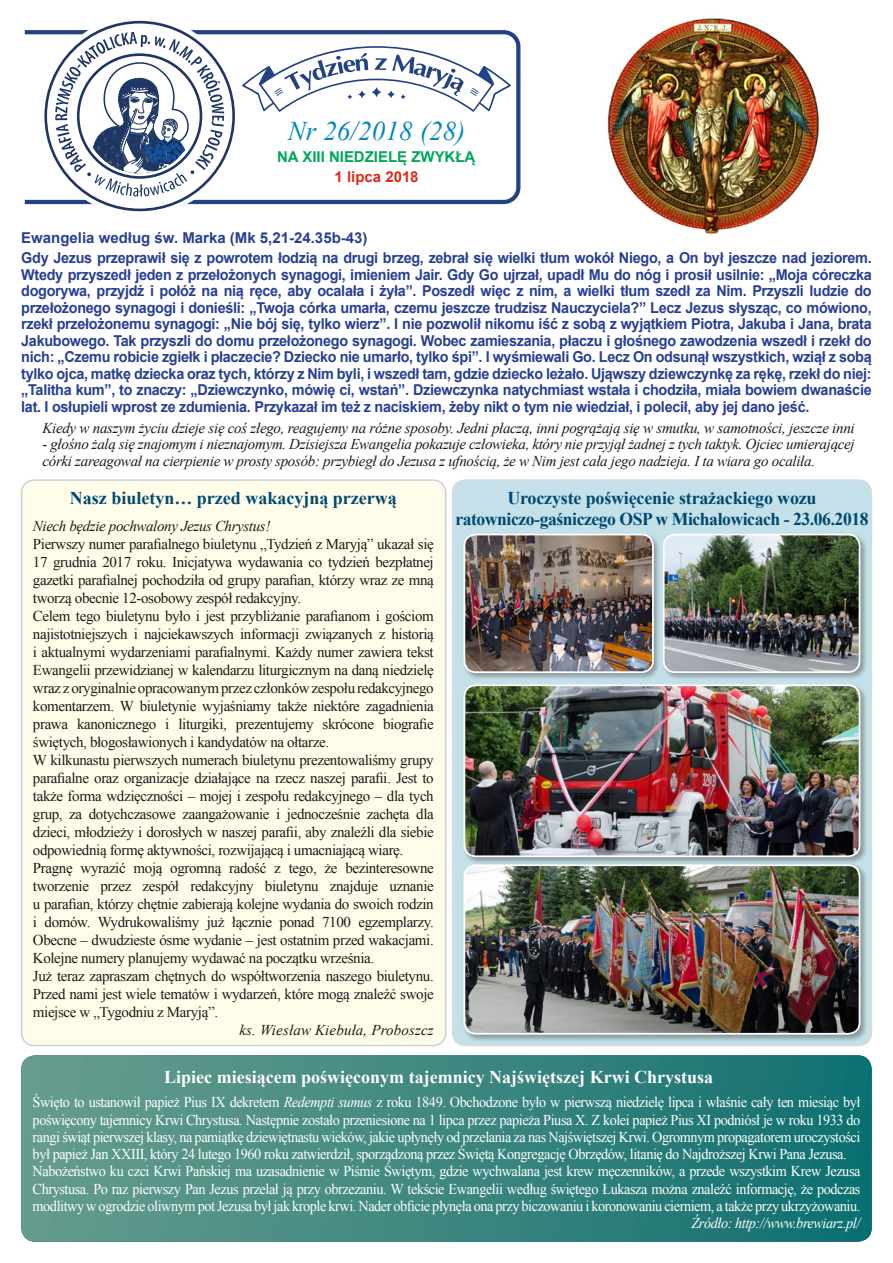
<style>
.page{position:relative;width:893px;height:1263px;background:#fff}
.page>*{position:absolute;margin:0;border:0;box-sizing:border-box;transform-origin:0 0}
.t1{font:italic 27px "Times New Roman";letter-spacing:.005em;color:#0086c3}
.t2{font:700 18px/21.6px "Times New Roman";letter-spacing:-.01em;color:#004870;text-align:center}
.t3{font:700 18px "Times New Roman";color:#fff}
.t4{font:15px/18px "Times New Roman";letter-spacing:-.025em;color:#1a1a18}
.t5{font:700 15px/16.5px "Arial";letter-spacing:-.02em;color:#283f93;text-align:justify;scale:.96 1}
.t6{font:15px/17.2px "Times New Roman";letter-spacing:-.03em;color:#fff;scale:.95 1}
.t7{font:italic 15px/16.5px "Times New Roman";letter-spacing:-.02em;color:#1a1a18}
.t8{font:700 15px/20.7px "Arial";letter-spacing:-.02em;color:#283f93}
.t9{font:italic 15px "Times New Roman";letter-spacing:-.03em;color:#fff;scale:.95 1}
.t10{font:italic 15px "Times New Roman";letter-spacing:.01em;color:#1a1a18}
.t11{font:700 15px "Arial";color:#00a759}
.t12{font:700 15px "Arial";color:#dd2a1b}
.s1{font-style:italic}
</style>
<div class="page">
<img style="left:607px;top:18px;width:213px;height:216px">
<div style="left:22px;top:480px;width:424px;height:565px;background:#fffdea;border-radius:13px"></div>
<div style="left:21px;top:479px;width:425px;height:567px;border:2px solid #c9d1de;border-radius:13px"></div>
<svg style="left:24px;top:29px;width:497px;height:176px"></svg>
<div style="left:46px;top:22px;width:188px;height:188px;background:#fff;border-radius:50%"></div>
<div style="left:40px;top:16px;width:200px;height:200px;border:12px solid #fff;border-radius:50%"></div>
<svg style="left:55px;top:32px;width:169px;height:164px"></svg>
<div style="left:77px;top:53px;width:125px;height:126px;border:3px solid #1d3664;border-radius:50%"></div>
<svg style="left:242px;top:46px;width:269px;height:66px"></svg>
<svg style="left:21px;top:1055px;width:851px;height:187px;background:#3c867f"></svg>
<div style="left:453px;top:480px;width:418px;height:565px;background:#c4e1e9;border-radius:13px"></div>
<div style="left:452px;top:479px;width:420px;height:567px;border:2px solid #dadada;border-radius:13px"></div>
<div style="left:462px;top:863px;width:406px;height:179px;background:#1a1a18;opacity:.35"></div>
<img style="left:464px;top:865px;width:395px;height:169px">
<div style="left:464px;top:864px;width:396px;height:171px;border:2px solid #fff;border-radius:12px"></div>
<div style="left:661px;top:532px;width:207px;height:148px;background:#1a1a18;opacity:.35"></div>
<img style="left:664px;top:534px;width:195px;height:138px">
<div style="left:663px;top:534px;width:197px;height:139px;border:2px solid #fff;border-radius:12px"></div>
<div style="left:462px;top:532px;width:199px;height:148px;background:#1a1a18;opacity:.35"></div>
<img style="left:464px;top:534px;width:189px;height:138px">
<div style="left:464px;top:534px;width:190px;height:139px;border:2px solid #fff;border-radius:12px"></div>
<div style="left:462px;top:683px;width:406px;height:182px;background:#1a1a18;opacity:.35"></div>
<img style="left:464px;top:685px;width:395px;height:171px">
<div style="left:464px;top:684px;width:396px;height:173px;border:2px solid #fff;border-radius:12px"></div>
<h1 class="t1" style="left:288px;top:112px;width:179px">Nr 26/2018 (28)</h1>
<p class="t11" style="left:277px;top:147px;width:200px">NA XIII NIEDZIELĘ ZWYKŁĄ</p>
<p class="t12" style="left:335px;top:167px;width:86px">1 lipca 2018</p>
<p class="t8" style="left:21px;top:228px;width:852px">Ewangelia według św. Marka (Mk 5,21-24.35b-43)<br>Gdy Jezus przeprawił się z powrotem łodzią na drugi brzeg, zebrał się wielki tłum wokół Niego, a On był jeszcze nad jeziorem.</p>
<p class="t5" style="left:21px;top:267px;width:887px">Wtedy przyszedł jeden z przełożonych synagogi, imieniem Jair. Gdy Go ujrzał, upadł Mu do nóg i prosił usilnie: „Moja córeczka dogorywa, przyjdź i połóż na nią ręce, aby ocalała i żyła”. Poszedł więc z nim, a wielki tłum szedł za Nim. Przyszli ludzie do przełożonego synagogi i donieśli: „Twoja córka umarła, czemu jeszcze trudzisz Nauczyciela?” Lecz Jezus słysząc, co mówiono, rzekł przełożonemu synagogi: „Nie bój się, tylko wierz”. I nie pozwolił nikomu iść z sobą z wyjątkiem Piotra, Jakuba i Jana, brata Jakubowego. Tak przyszli do domu przełożonego synagogi. Wobec zamieszania, płaczu i głośnego zawodzenia wszedł i rzekł do nich: „Czemu robicie zgiełk i płaczecie? Dziecko nie umarło, tylko śpi”. I wyśmiewali Go. Lecz On odsunął wszystkich, wziął z sobą tylko ojca, matkę dziecka oraz tych, którzy z Nim byli, i wszedł tam, gdzie dziecko leżało. Ująwszy dziewczynkę za rękę, rzekł do niej: „Talitha kum”, to znaczy: „Dziewczynko, mówię ci, wstań”. Dziewczynka natychmiast wstała i chodziła, miała bowiem dwanaście lat. I osłupieli wprost ze zdumienia. Przykazał im też z naciskiem, żeby nikt o tym nie wiedział, i polecił, aby jej dano jeść.</p>
<p class="t7" style="left:43px;top:419px;width:814px">Kiedy w naszym życiu dzieje się coś złego, reagujemy na różne sposoby. Jedni płaczą, inni pogrążają się w smutku, w samotności, jeszcze inni</p>
<p class="t7" style="left:43px;top:436px;width:814px">- głośno żalą się znajomym i nieznajomym. Dzisiejsza Ewangelia pokazuje człowieka, który nie przyjął żadnej z tych taktyk. Ojciec umierającej córki zareagował na cierpienie w prosty sposób: przybiegł do Jezusa z ufnością, że w Nim jest cała jego nadzieja. I ta wiara go ocaliła.</p>
<p class="t2" style="left:70px;top:487px;width:328px">Nasz biuletyn… przed wakacyjną przerwą</p>
<p class="t7" style="left:33px;top:517px;width:239px">Niech będzie pochwalony Jezus Chrystus!</p>
<p class="t4" style="left:33px;top:535px;width:402px">Pierwszy numer parafialnego biuletynu „Tydzień z Maryją” ukazał się 17 grudnia 2017 roku. Inicjatywa wydawania co tydzień bezpłatnej gazetki parafialnej pochodziła od grupy parafian, którzy wraz ze mną tworzą obecnie 12-osobowy zespół redakcyjny.<br>Celem tego biuletynu było i jest przybliżanie parafianom i gościom najistotniejszych i najciekawszych informacji związanych z historią i aktualnymi wydarzeniami parafialnymi. Każdy numer zawiera tekst Ewangelii przewidzianej w kalendarzu liturgicznym na daną niedzielę wraz z oryginalnie opracowanym przez członków zespołu redakcyjnego komentarzem. W biuletynie wyjaśniamy także niektóre zagadnienia prawa kanonicznego i liturgiki, prezentujemy skrócone biografie świętych, błogosławionych i kandydatów na ołtarze.<br>W kilkunastu pierwszych numerach biuletynu prezentowaliśmy grupy parafialne oraz organizacje działające na rzecz naszej parafii. Jest to także forma wdzięczności – mojej i zespołu redakcyjnego – dla tych grup, za dotychczasowe zaangażowanie i jednocześnie zachęta dla dzieci, młodzieży i dorosłych w naszej parafii, aby znaleźli dla siebie odpowiednią formę aktywności, rozwijającą i umacniającą wiarę.<br>Pragnę wyrazić moją ogromną radość z tego, że bezinteresowne tworzenie przez zespół redakcyjny biuletynu znajduje uznanie u parafian, którzy chętnie zabierają kolejne wydania do swoich rodzin i domów. Wydrukowaliśmy już łącznie ponad 7100 egzemplarzy.<br>Obecne – dwudzieste ósme wydanie – jest ostatnim przed wakacjami.<br>Kolejne numery planujemy wydawać na początku września.<br>Już teraz zapraszam chętnych do współtworzenia naszego biuletynu.<br>Przed nami jest wiele tematów i wydarzeń, które mogą znaleźć swoje miejsce w „Tygodniu z Maryją”.</p>
<p class="t10" style="left:239px;top:1020px;width:196px">ks. Wiesław Kiebuła, Proboszcz</p>
<p class="t2" style="left:455px;top:486px;width:415px">Uroczyste poświęcenie strażackiego wozu ratowniczo-gaśniczego OSP w Michałowicach - 23.06.2018</p>
<p class="t3" style="left:164px;top:1064px;width:550px">Lipiec miesiącem poświęconym tajemnicy Najświętszej Krwi Chrystusa</p>
<p class="t6" style="left:33px;top:1093px;width:873px">Święto to ustanowił papież Pius IX dekretem <span class="s1">Redempti sumus</span> z roku 1849. Obchodzone było w pierwszą niedzielę lipca i właśnie cały ten miesiąc był poświęcony tajemnicy Krwi Chrystusa. Następnie zostało przeniesione na 1 lipca przez papieża Piusa X. Z kolei papież Pius XI podniósł je w roku 1933 do rangi świąt pierwszej klasy, na pamiątkę dziewiętnastu wieków, jakie upłynęły od przelania za nas Najświętszej Krwi. Ogromnym propagatorem uroczystości był papież Jan XXIII, który 24 lutego 1960 roku zatwierdził, sporządzoną przez Świętą Kongregację Obrzędów, litanię do Najdroższej Krwi Pana Jezusa.<br>Nabożeństwo ku czci Krwi Pańskiej ma uzasadnienie w Piśmie Świętym, gdzie wychwalana jest krew męczenników, a przede wszystkim Krew Jezusa Chrystusa. Po raz pierwszy Pan Jezus przelał ją przy obrzezaniu. W tekście Ewangelii według świętego Łukasza można znaleźć informację, że podczas modlitwy w ogrodzie oliwnym pot Jezusa był jak krople krwi. Nader obficie płynęła ona przy biczowaniu i koronowaniu cierniem, a także przy ukrzyżowaniu.</p>
<p class="t9" style="left:691px;top:1213px;width:179px">Źródło: http://www.brewiarz.pl/</p>
</div>
